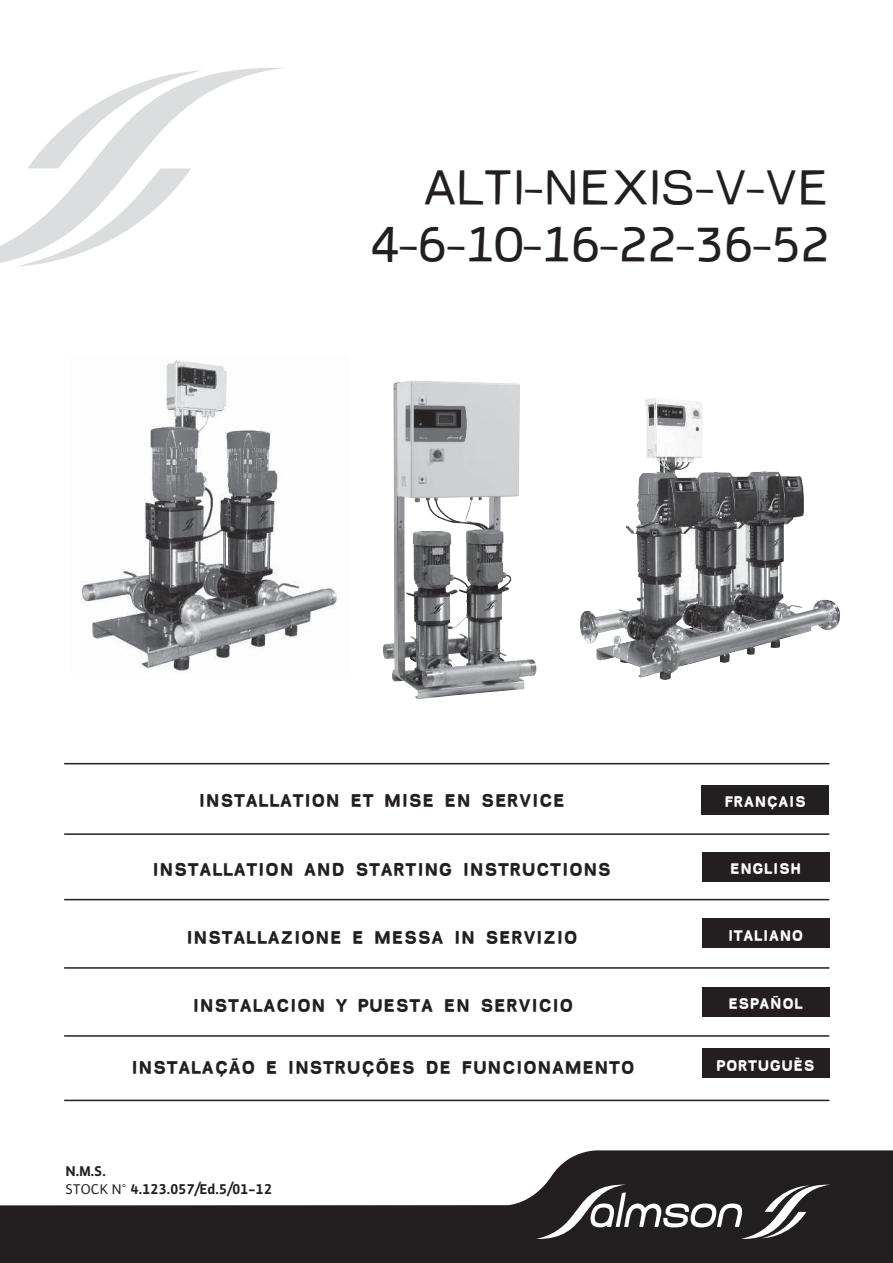
<style>
.page{position:relative;width:893px;height:1263px;background:#fff}
.page>*{position:absolute;margin:0;border:0;box-sizing:border-box;transform-origin:0 0}
.t1{font:48px/57.6px "Baby Mine Plump";color:#231f20;text-align:right}
.t2{font:900 18px "Baby Mine";color:#231f20}
.t3{font:900 15px "Baby Mine";color:#fff}
.t4{font:700 15px/18px "Salmson Plus";color:#231f20}
.s1{font-weight:400}
</style>
<div class="page">
<img style="left:81px;top:360px;width:256px;height:313px">
<svg style="left:0;top:68px;width:283px;height:199px"></svg>
<svg style="left:0;top:1150px;width:893px;height:113px;fill:#231f20"></svg>
<svg style="left:536px;top:1185px;width:294px;height:54px"></svg>
<img style="left:580px;top:398px;width:260px;height:282px">
<img style="left:383px;top:380px;width:153px;height:319px">
<div style="left:702px;top:1048px;width:127px;height:30px;background:#231f20"></div>
<hr style="left:64px;top:1100px;width:765px;height:1px;background:#231f20">
<div style="left:701px;top:785px;width:128px;height:29px;background:#231f20"></div>
<div style="left:702px;top:852px;width:127px;height:30px;background:#231f20"></div>
<hr style="left:64px;top:833px;width:765px;height:2px;background:#231f20">
<hr style="left:64px;top:763px;width:765px;height:1px;background:#231f20">
<hr style="left:64px;top:899px;width:765px;height:1px;background:#231f20">
<div style="left:702px;top:918px;width:127px;height:30px;background:#231f20"></div>
<div style="left:702px;top:987px;width:127px;height:30px;background:#231f20"></div>
<hr style="left:64px;top:967px;width:765px;height:2px;background:#231f20">
<hr style="left:64px;top:1035px;width:765px;height:2px;background:#231f20">
<h1 class="t1" style="left:370px;top:164px;width:461px">ALTI-NEXIS-V-VE<br>4-6-10-16-22-36-52</h1>
<p class="t2" style="left:198px;top:794px;width:368px">INSTALLATION ET MISE EN SERVICE</p>
<p class="t2" style="left:152px;top:863px;width:460px">INSTALLATION AND STARTING INSTRUCTIONS</p>
<p class="t3" style="left:724px;top:796px;width:84px">FRANÇAIS</p>
<p class="t3" style="left:730px;top:863px;width:73px">ENGLISH</p>
<p class="t2" style="left:186px;top:931px;width:393px">INSTALLAZIONE E MESSA IN SERVIZIO</p>
<p class="t3" style="left:728px;top:930px;width:77px">ITALIANO</p>
<p class="t2" style="left:193px;top:999px;width:382px">INSTALACION Y PUESTA EN SERVICIO</p>
<p class="t3" style="left:728px;top:999px;width:76px">ESPAÑOL</p>
<p class="t2" style="left:131px;top:1061px;width:505px">INSTALAÇÃO E INSTRUÇÕES DE FUNCIONAMENTO</p>
<p class="t3" style="left:716px;top:1060px;width:100px">PORTUGUÈS</p>
<p class="t4" style="left:66px;top:1163px;width:208px">N.M.S.<br><span class="s1">STOCK N°</span> 4.123.057/Ed.5/01-12</p>
</div>
